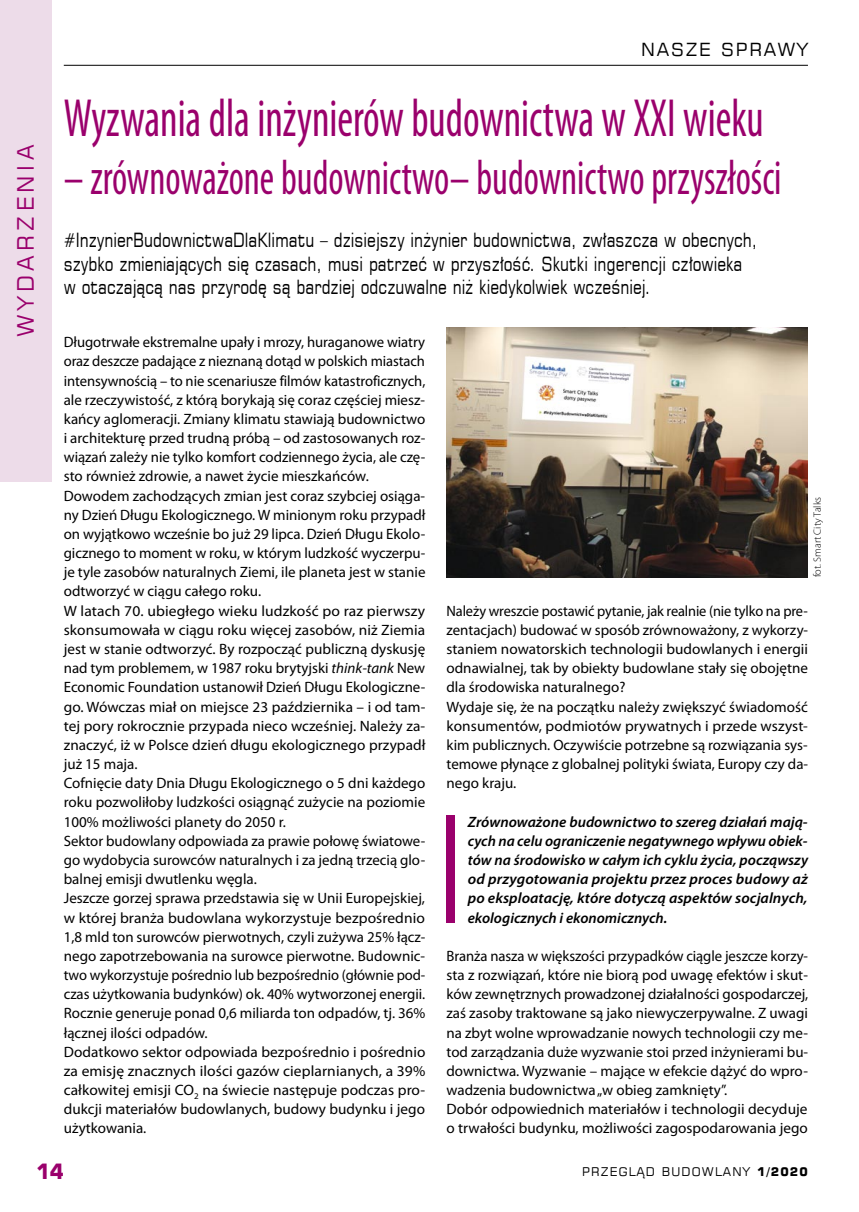
<style>
.page{position:relative;width:859px;height:1212px;background:#fff}
.page>*{position:absolute;margin:0;border:0;box-sizing:border-box;transform-origin:0 0}
.t1{font:condensed 54px "Myriad Pro";color:#9a006c;scale:.8 1}
.t2{font:condensed 49.5px "Myriad Pro";color:#9a006c;scale:.8 1}
.t3{font:22.5px "Square 721 EU";color:#9a006c}
.t4{font:700 21px "Square 721 EU";color:#9a006c;scale:.95 1}
.t5{font:19.5px/23.5px "Square 721 EU";color:#000;scale:.8 1}
.t6{font:18px "Square 721 EU";letter-spacing:.1em;color:#000}
.t7{font:15px/19.2px "Myriad Pro";color:#000}
.t8{font:15px/19.2px "Myriad Pro";color:#000;scale:.96 1}
.t9{font:italic 600 15px/19.2px "Myriad Pro";color:#000;text-align:justify}
.t10{font:12px "Square 721 EU";letter-spacing:.1em;color:#000}
.t11{font:300 10.5px "Myriad Pro";color:#000}
.s1{font-style:italic}
.s2{font-weight:700}
</style>
<div class="page">
<div style="left:0;top:0;width:51px;height:481px;background:#eddce9"></div>
<hr style="left:64px;top:65px;width:744px;height:1px;background:#000">
<img style="left:446px;top:328px;width:362px;height:249px">
<div style="left:446px;top:815px;width:9px;height:107px;background:#9a006c"></div>
<h3 class="t3" style="left:11px;top:337px;width:193px;rotate:-90deg">WYDARZEN IA</h3>
<p class="t6" style="left:641px;top:38px;width:168px">nasze sprawy</p>
<h1 class="t1" style="left:64px;top:86px;width:876px">Wyzwania dla inżynierów budownictwa w XXI wieku</h1>
<h2 class="t2" style="left:64px;top:147px;width:899px">– zrównoważone budownictwo– budownictwo przyszłości</h2>
<p class="t5" style="left:64px;top:228px;width:868px">#InzynierBudownictwaDlaKlimatu – dzisiejszy inżynier budownictwa, zwłaszcza w obecnych, szybko zmieniających się czasach, musi patrzeć w przyszłość. Skutki ingerencji człowieka w otaczającą nas przyrodę są bardziej odczuwalne niż kiedykolwiek wcześniej.</p>
<p class="t7" style="left:64px;top:332px;width:363px">Długotrwałe ekstremalne upały i mrozy, huraganowe wiatry oraz deszcze padające z nieznaną dotąd w polskich miastach intensywnością – to nie scenariusze filmów katastroficznych, ale rzeczywistość, z którą borykają się coraz częściej miesz&shy;kańcy aglomeracji. Zmiany klimatu stawiają budownictwo i architekturę przed trudną próbą – od zastosowanych roz&shy;wiązań zależy nie tylko komfort codziennego życia, ale czę&shy;sto również zdrowie, a nawet życie mieszkańców.<br>Dowodem zachodzących zmian jest coraz szybciej osiąga&shy;ny Dzień Długu Ekologicznego. W minionym roku przypadł on wyjątkowo wcześnie bo już 29 lipca. Dzień Długu Ekolo&shy;gicznego to moment w roku, w którym ludzkość wyczerpu&shy;je tyle zasobów naturalnych Ziemi, ile planeta jest w stanie odtworzyć w ciągu całego roku.<br>W latach 70. ubiegłego wieku ludzkość po raz pierwszy skonsumowała w ciągu roku więcej zasobów, niż Ziemia jest w stanie odtworzyć. By rozpocząć publiczną dyskusję nad tym problemem, w 1987 roku brytyjski <span class="s1">think-tank</span> New Economic Foundation ustanowił Dzień Długu Ekologiczne&shy;go. Wówczas miał on miejsce 23 października – i od tam&shy;tej pory rokrocznie przypada nieco wcześniej. Należy za&shy;znaczyć, iż w Polsce dzień długu ekologicznego przypadł już 15 maja.<br>Cofnięcie daty Dnia Długu Ekologicznego o 5 dni każdego roku pozwoliłoby ludzkości osiągnąć zużycie na poziomie 100% możliwości planety do 2050 r.<br>Sektor budowlany odpowiada za prawie połowę światowe&shy;go wydobycia surowców naturalnych i za jedną trzecią glo&shy;balnej emisji dwutlenku węgla.<br>Jeszcze gorzej sprawa przedstawia się w Unii Europejskiej, w której branża budowlana wykorzystuje bezpośrednio 1,8 mld ton surowców pierwotnych, czyli zużywa 25% łącz&shy;nego zapotrzebowania na surowce pierwotne. Budownic&shy;two wykorzystuje pośrednio lub bezpośrednio (głównie pod&shy;czas użytkowania budynków) ok. 40% wytworzonej energii.<br>Rocznie generuje ponad 0,6 miliarda ton odpadów, tj. 36% łącznej ilości odpadów.<br>Dodatkowo sektor odpowiada bezpośrednio i pośrednio za emisję znacznych ilości gazów cieplarnianych, a 39% całkowitej emisji CO<sub>2</sub> na świecie następuje podczas pro&shy;dukcji materiałów budowlanych, budowy budynku i jego użytkowania.</p>
<p class="t11" style="left:811px;top:577px;width:82px;rotate:-90deg">fot. Smart City Talks</p>
<p class="t8" style="left:446px;top:601px;width:378px">Należy wreszcie postawić pytanie, jak realnie (nie tylko na pre&shy;zentacjach) budować w sposób zrównoważony, z wykorzy&shy;staniem nowatorskich technologii budowlanych i energii odnawialnej, tak by obiekty budowlane stały się obojętne dla środowiska naturalnego?<br>Wydaje się, że na początku należy zwiększyć świadomość konsumentów, podmiotów prywatnych i przede wszyst&shy;kim publicznych. Oczywiście potrzebne są rozwiązania sys&shy;temowe płynące z globalnej polityki świata, Europy czy da&shy;nego kraju.</p>
<p class="t9" style="left:468px;top:811px;width:342px">Zrównoważone budownictwo to szereg działań mają&shy;cych na celu ograniczenie negatywnego wpływu obiek&shy;tów na środowisko w całym ich cyklu życia, począwszy od przygotowania projektu przez proces budowy aż po eksploatację, które dotyczą aspektów socjalnych, ekologicznych i ekonomicznych.</p>
<p class="t7" style="left:446px;top:946px;width:363px">Branża nasza w większości przypadków ciągle jeszcze korzy&shy;sta z rozwiązań, które nie biorą pod uwagę efektów i skut&shy;ków zewnętrznych prowadzonej działalności gospodarczej, zaś zasoby traktowane są jako niewyczerpywalne. Z uwagi na zbyt wolne wprowadzanie nowych technologii czy me&shy;tod zarządzania duże wyzwanie stoi przed inżynierami bu&shy;downictwa. Wyzwanie – mające w efekcie dążyć do wpro&shy;wadzenia budownictwa „w obieg zamknięty”.<br>Dobór odpowiednich materiałów i technologii decyduje o trwałości budynku, możliwości zagospodarowania jego</p>
<h3 class="t4" style="left:36px;top:1158px;width:31px">14</h3>
<p class="t10" style="left:582px;top:1164px;width:227px">PRzeglĄd budowlany <span class="s2">1/2020</span></p>
</div>
